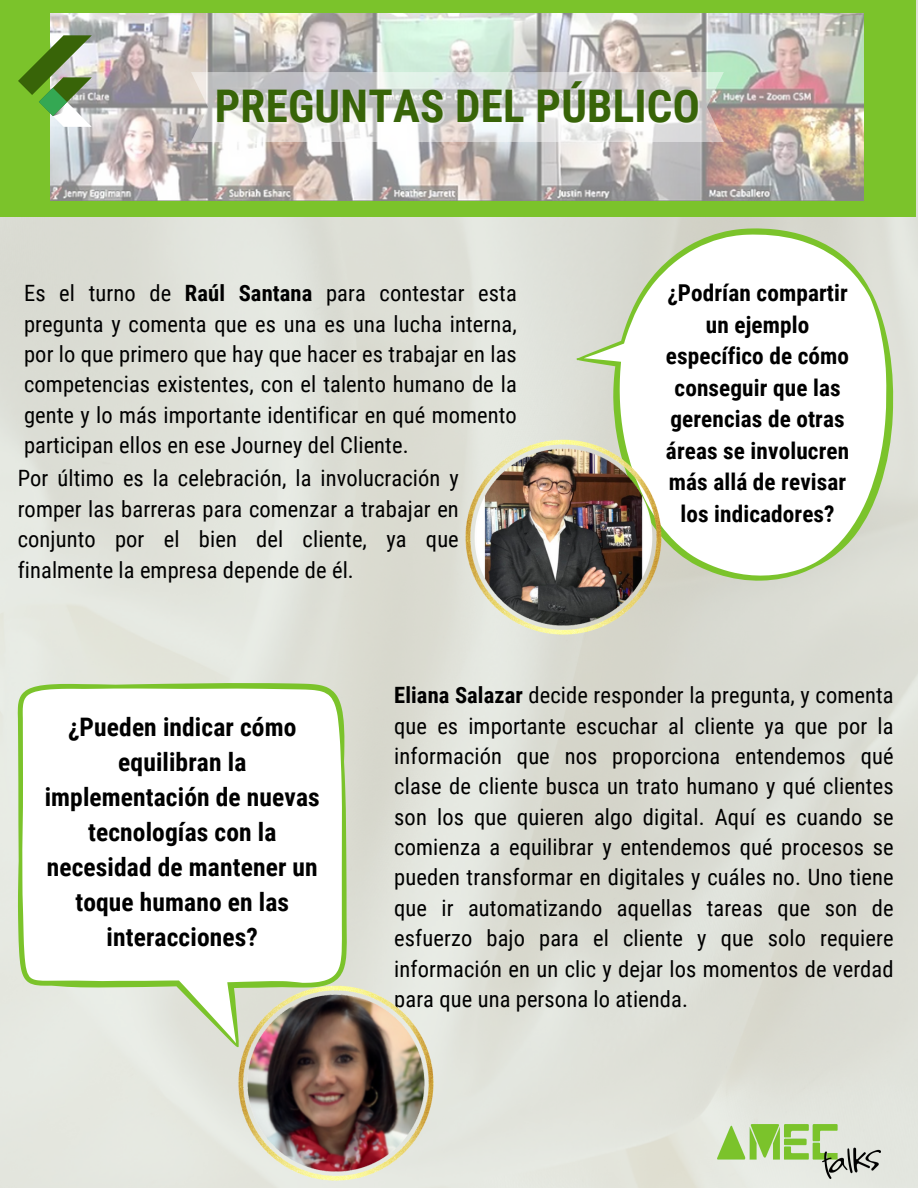
<style>
.page{position:relative;width:918px;height:1188px;background:#fff}
.page>*{position:absolute;margin:0;border:0;box-sizing:border-box;transform-origin:0 0}
.t1{font:700 45px "Roboto Condensed";letter-spacing:.005em;color:#386408}
.t2{font:700 25.5px/34.8px "Roboto Condensed";letter-spacing:.005em;color:#000;text-align:center}
.t3{font:700 23.25px/31.5px "Roboto Condensed";letter-spacing:.005em;color:#000;text-align:center}
.t4{font:22.5px/30.3px "Roboto Condensed";letter-spacing:.005em;color:#000;text-align:justify}
.s1{font-weight:700}
</style>
<div class="page">
<img style="left:0;top:0;width:918px;height:1188px">
<div style="left:0;top:0;width:916px;height:216px;background:#7bc32b"></div>
<img style="left:50px;top:13px;width:814px;height:187px">
<svg style="left:191px;top:72px;width:533px;height:70px;background:#d9d8d8"></svg>
<svg style="left:576px;top:228px;width:318px;height:353px"></svg>
<svg style="left:18px;top:683px;width:329px;height:364px"></svg>
<img style="left:449px;top:423px;width:227px;height:227px">
<img style="left:222px;top:970px;width:227px;height:218px">
<svg style="left:18px;top:35px;width:74px;height:91px"></svg>
<img style="left:717px;top:1125px;width:163px;height:54px">
<p class="t1" style="left:215px;top:80px;width:487px">PREGUNTAS DEL PÚBLICO</p>
<p class="t4" style="left:24px;top:278px;width:494px">Es el turno de <span class="s1">Raúl Santana</span> para contestar esta pregunta y comenta que es una es una lucha interna, por lo que primero que hay que hacer es trabajar en las competencias existentes, con el talento humano de la gente y lo más importante identificar en qué momento participan ellos en ese Journey del Cliente.</p>
<p class="t3" style="left:666px;top:278px;width:185px">¿Podrían compartir un ejemplo específico de cómo conseguir que las gerencias de otras áreas se involucren más allá de revisar los indicadores?</p>
<p class="t4" style="left:18px;top:464px;width:443px">Por último es la celebración, la involucración y romper las barreras para comenzar a trabajar en conjunto por el bien del cliente, ya que finalmente la empresa depende de él.</p>
<p class="t2" style="left:45px;top:710px;width:277px">¿Pueden indicar cómo equilibran la implementación de nuevas tecnologías con la necesidad de mantener un toque humano en las interacciones?</p>
<p class="t4" style="left:394px;top:680px;width:501px"><span class="s1">Eliana Salazar</span> decide responder la pregunta, y comenta que es importante escuchar al cliente ya que por la información que nos proporciona entendemos qué clase de cliente busca un trato humano y qué clientes son los que quieren algo digital. Aquí es cuando se comienza a equilibrar y entendemos qué procesos se pueden transformar en digitales y cuáles no. Uno tiene que ir automatizando aquellas tareas que son de esfuerzo bajo para el cliente y que solo requiere información en un clic y dejar los momentos de verdad para que una persona lo atienda.</p>
</div>
